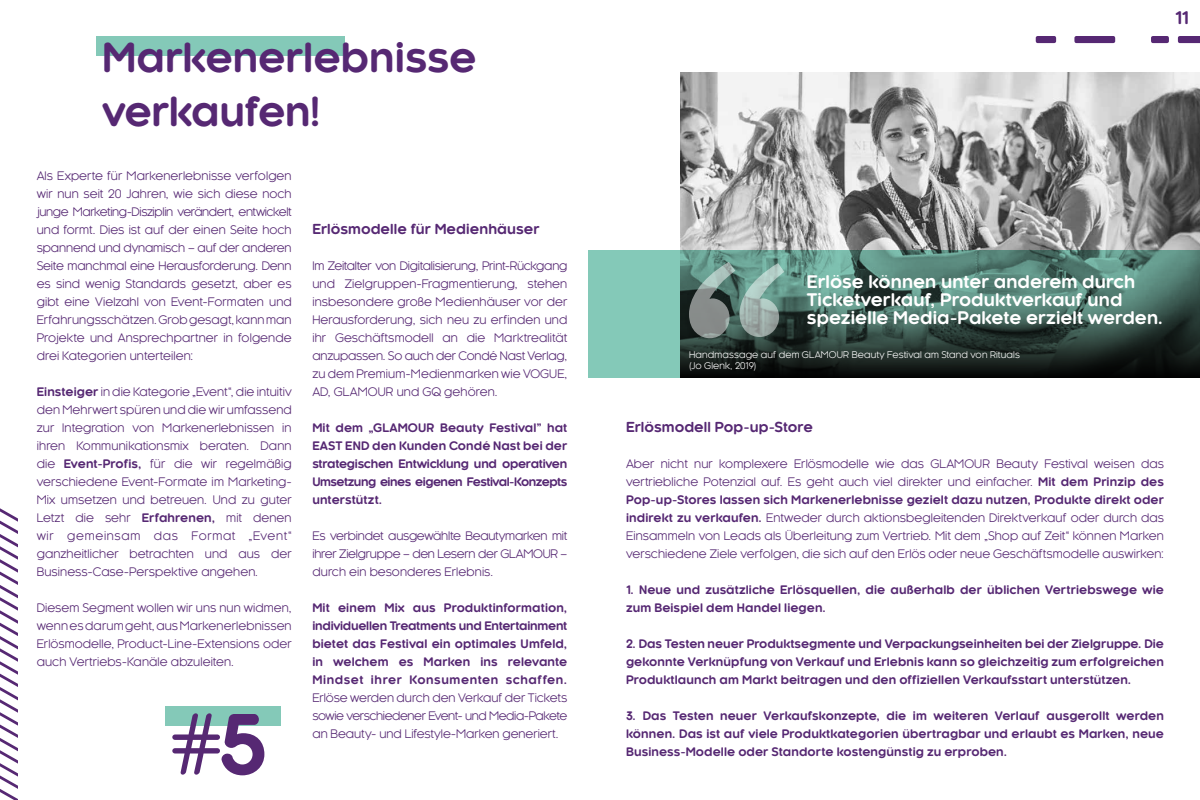
<style>
.page{position:relative;width:1200px;height:800px;background:#fff}
.page>*{position:absolute;margin:0;border:0;box-sizing:border-box;transform-origin:0 0}
.t1{font:700 80px "Kaleko 105 Round";color:#562873}
.t2{font:700 39px/54px "Kaleko 105 Round";letter-spacing:-.005em;color:#562873}
.t3{font:700 17px/18px "Kaleko 105 Round";letter-spacing:.005em;color:#fff}
.t4{font:700 17px "Kaleko 105 Round";color:#562873}
.t5{font:700 13.5px "Kaleko 105 Round";letter-spacing:.005em;color:#562873}
.t6{font:11.5px/18px "Kaleko 105 Round";letter-spacing:.005em;color:#562873;text-align:justify}
.t7{font:700 11.5px/18px "Kaleko 105 Round";letter-spacing:.005em;color:#562873;text-align:justify}
.t8{font:9px/10.8px "Kaleko 105 Round";letter-spacing:.015em;color:#fff}
.s1{font-weight:700}
</style>
<div class="page">
<img style="left:680px;top:72px;width:520px;height:179px">
<svg style="left:1178px;top:36px;width:22px;height:7px"></svg>
<div style="left:1074px;top:36px;width:41px;height:7px;background:#562873;border-radius:2px"></div>
<div style="left:1036px;top:36px;width:20px;height:7px;background:#562873;border-radius:2px"></div>
<div style="left:1151px;top:36px;width:18px;height:7px;background:#562873;border-radius:2px"></div>
<div style="left:96px;top:36px;width:249px;height:20px;background:#84c9b8"></div>
<svg style="left:0;top:508px;width:18px;height:292px"></svg>
<div style="left:166px;top:706px;width:115px;height:20px;background:#84c9b8"></div>
<svg style="left:588px;top:251px;width:612px;height:127px;background:#46695f"></svg>
<svg style="left:689px;top:262px;width:95px;height:76px;background:#758f88"></svg>
<h2 class="t2" style="left:102px;top:31px;width:376px">Markenerlebnisse verkaufen!</h2>
<p class="t6" style="left:37px;top:167px;width:257px">Als Experte für Markenerlebnisse verfolgen wir nun seit 20 Jahren, wie sich diese noch junge Marketing-Disziplin verändert, entwickelt und formt. Dies ist auf der einen Seite hoch spannend und dynamisch – auf der anderen Seite manchmal eine Herausforderung. Denn es sind wenig Standards gesetzt, aber es gibt eine Vielzahl von Event-Formaten und Erfahrungsschätzen. Grob gesagt, kann man Projekte und Ansprechpartner in folgende drei Kategorien unterteilen:</p>
<p class="t6" style="left:37px;top:383px;width:257px"><span class="s1">Einsteiger</span> in die Kategorie „Event“, die intuitiv den Mehrwert spüren und die wir umfassend zur Integration von Markenerlebnissen in ihren Kommunikationsmix beraten. Dann die <span class="s1">Event-Profis,</span> für die wir regelmäßig verschiedene Event-Formate im Marketing-Mix umsetzen und betreuen. Und zu guter Letzt die sehr <span class="s1">Erfahrenen,</span> mit denen wir gemeinsam das Format „Event“ ganzheitlicher betrachten und aus der Business-Case-Perspektive angehen.</p>
<p class="t6" style="left:37px;top:599px;width:257px">Diesem Segment wollen wir uns nun widmen, wenn es darum geht, aus Markenerlebnissen Erlösmodelle, Product-Line-Extensions oder auch Vertriebs-Kanäle abzuleiten.</p>
<h1 class="t1" style="left:171px;top:700px;width:98px">#5</h1>
<p class="t5" style="left:312px;top:221px;width:229px">Erlösmodelle für Medienhäuser</p>
<p class="t6" style="left:312px;top:257px;width:257px">Im Zeitalter von Digitalisierung, Print-Rückgang und Zielgruppen-Fragmentierung, stehen insbesondere große Medienhäuser vor der Herausforderung, sich neu zu erfinden und ihr Geschäftsmodell an die Marktrealität anzupassen. So auch der Condé Nast Verlag, zu dem Premium-Medienmarken wie VOGUE, AD, GLAMOUR und GQ gehören.</p>
<p class="t7" style="left:312px;top:419px;width:257px">Mit dem „GLAMOUR Beauty Festival” hat EAST END den Kunden Condé Nast bei der strategischen Entwicklung und operativen Umsetzung eines eigenen Festival-Konzepts unterstützt.</p>
<p class="t6" style="left:312px;top:527px;width:257px">Es verbindet ausgewählte Beautymarken mit ihrer Zielgruppe – den Lesern der GLAMOUR – durch ein besonderes Erlebnis.</p>
<p class="t7" style="left:312px;top:599px;width:257px">Mit einem Mix aus Produktinformation, individuellen Treatments und Entertainment bietet das Festival ein optimales Umfeld, in welchem es Marken ins relevante Mindset ihrer Konsumenten schaffen.</p>
<p class="t6" style="left:312px;top:689px;width:257px">Erlöse werden durch den Verkauf der Tickets sowie verschiedener Event- und Media-Pakete an Beauty- und Lifestyle-Marken generiert.</p>
<h3 class="t4" style="left:1175px;top:9px;width:15px">11</h3>
<h3 class="t3" style="left:807px;top:273px;width:358px">Erlöse können unter anderem durch<br>Ticketverkauf, Produktverkauf und spezielle Media-Pakete erzielt werden.</h3>
<p class="t8" style="left:689px;top:349px;width:332px">Handmassage auf dem GLAMOUR Beauty Festival am Stand von Rituals (Jo Glenk, 2019)</p>
<p class="t5" style="left:626px;top:419px;width:188px">Erlösmodell Pop-up-Store</p>
<p class="t6" style="left:626px;top:455px;width:540px">Aber nicht nur komplexere Erlösmodelle wie das GLAMOUR Beauty Festival weisen das vertriebliche Potenzial auf. Es geht auch viel direkter und einfacher. <span class="s1">Mit dem Prinzip des Pop-up-Stores lassen sich Markenerlebnisse gezielt dazu nutzen, Produkte direkt oder indirekt zu verkaufen.</span> Entweder durch aktionsbegleitenden Direktverkauf oder durch das Einsammeln von Leads als Überleitung zum Vertrieb. Mit dem „Shop auf Zeit“ können Marken verschiedene Ziele verfolgen, die sich auf den Erlös oder neue Geschäftsmodelle auswirken:</p>
<p class="t7" style="left:626px;top:581px;width:540px">1. Neue und zusätzliche Erlösquellen, die außerhalb der üblichen Vertriebswege wie zum Beispiel dem Handel liegen.</p>
<p class="t7" style="left:626px;top:635px;width:540px">2. Das Testen neuer Produktsegmente und Verpackungseinheiten bei der Zielgruppe. Die gekonnte Verknüpfung von Verkauf und Erlebnis kann so gleichzeitig zum erfolgreichen Produktlaunch am Markt beitragen und den offiziellen Verkaufsstart unterstützen.</p>
<p class="t7" style="left:626px;top:707px;width:540px">3. Das Testen neuer Verkaufskonzepte, die im weiteren Verlauf ausgerollt werden können. Das ist auf viele Produktkategorien übertragbar und erlaubt es Marken, neue Business-Modelle oder Standorte kostengünstig zu erproben.</p>
</div>
